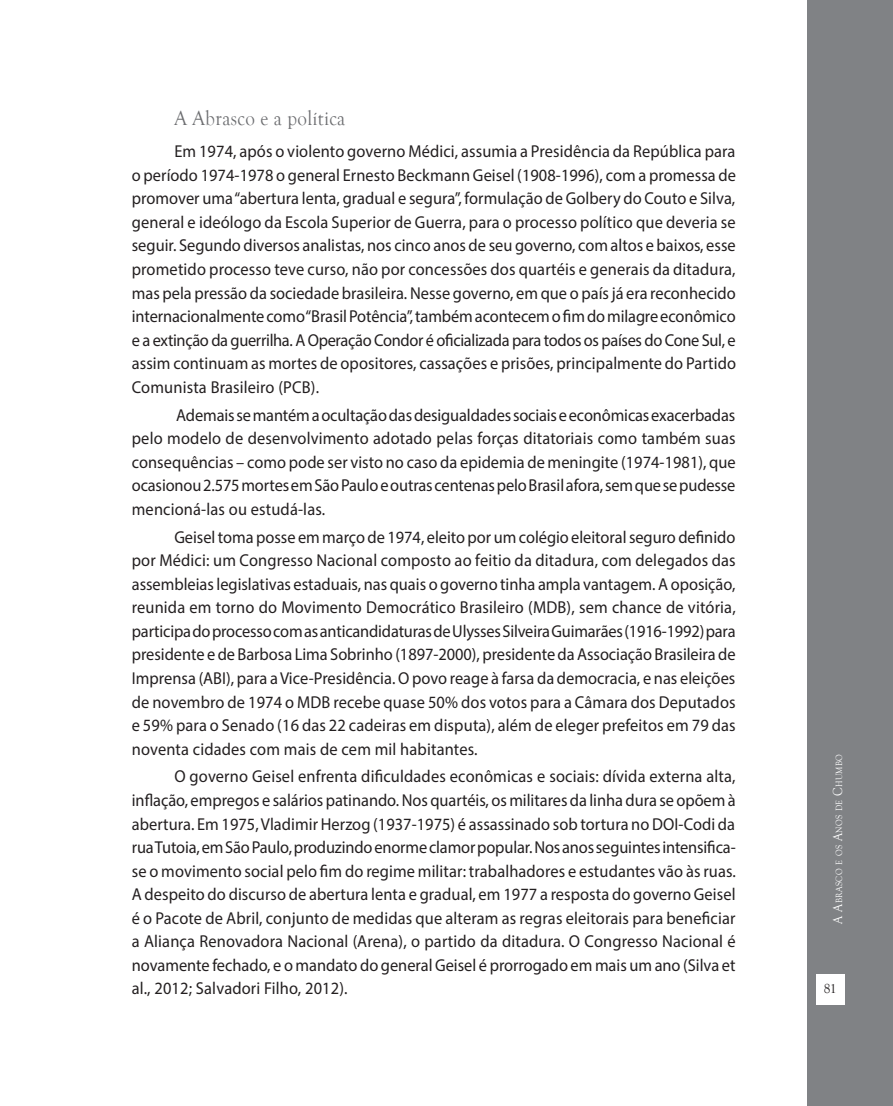
<style>
.page{position:relative;width:893px;height:1106px;background:#fff}
.page>*{position:absolute;margin:0;border:0;box-sizing:border-box;transform-origin:0 0}
.t1{font:21px "Goudy Old Style T";letter-spacing:.02em;color:#6c6d70;scale:.9 1}
.t2{font:17.25px/23.5px "Myriad Pro";letter-spacing:.01em;color:#231f20;text-align:justify;scale:.95 1}
.t3{font:13.5px "Goudy Old Style T";color:#231f20}
.t4{font:9.45px "Goudy Old Style T";letter-spacing:.035em;color:#fff;scale:.9 1}
.s1{font-size:13.5px}
</style>
<div class="page">
<div style="left:807px;top:0;width:86px;height:1106px;background:#808285"></div>
<div style="left:816px;top:973px;width:28px;height:31px;background:#fff"></div>
<p class="t1" style="left:174px;top:107px;width:191px">A Abrasco e a política</p>
<p class="t2" style="left:132px;top:139px;width:638px;text-indent:43px">Em 1974, após o violento governo Médici, assumia a Presidência da República para o período 1974-1978 o general Ernesto Beckmann Geisel (1908-1996), com a promessa de promover uma “abertura lenta, gradual e segura”, formulação de Golbery do Couto e Silva, general e ideólogo da Escola Superior de Guerra, para o processo político que deveria se seguir. Segundo diversos analistas, nos cinco anos de seu governo, com altos e baixos, esse prometido processo teve curso, não por concessões dos quartéis e generais da ditadura, mas pela pressão da sociedade brasileira. Nesse governo, em que o país já era reconhecido internacionalmente como “Brasil Potência”, também acontecem o fim do milagre econômico e a extinção da guerrilha. A Operação Condor é oficializada para todos os países do Cone Sul, e assim continuam as mortes de opositores, cassações e prisões, principalmente do Partido Comunista Brasileiro (PCB).</p>
<p class="t2" style="left:132px;top:403px;width:637px;text-indent:44px">Ademais se mantém a ocultação das desigualdades sociais e econômicas exacerbadas pelo modelo de desenvolvimento adotado pelas forças ditatoriais como também suas consequências – como pode ser visto no caso da epidemia de meningite (1974-1981), que ocasionou 2.575 mortes em São Paulo e outras centenas pelo Brasil afora, sem que se pudesse mencioná-las ou estudá-las.</p>
<p class="t2" style="left:132px;top:525px;width:637px;text-indent:43px">Geisel toma posse em março de 1974, eleito por um colégio eleitoral seguro definido por Médici: um Congresso Nacional composto ao feitio da ditadura, com delegados das assembleias legislativas estaduais, nas quais o governo tinha ampla vantagem. A oposição, reunida em torno do Movimento Democrático Brasileiro (MDB), sem chance de vitória, participa do processo com as anticandidaturas de Ulysses Silveira Guimarães (1916-1992) para presidente e de Barbosa Lima Sobrinho (1897-2000), presidente da Associação Brasileira de Imprensa (ABI), para a Vice-Presidência. O povo reage à farsa da democracia, e nas eleições de novembro de 1974 o MDB recebe quase 50% dos votos para a Câmara dos Deputados e 59% para o Senado (16 das 22 cadeiras em disputa), além de eleger prefeitos em 79 das noventa cidades com mais de cem mil habitantes.</p>
<p class="t2" style="left:132px;top:764px;width:637px;text-indent:43px">O governo Geisel enfrenta dificuldades econômicas e sociais: dívida externa alta, inflação, empregos e salários patinando. Nos quartéis, os militares da linha dura se opõem à abertura. Em 1975, Vladimir Herzog (1937-1975) é assassinado sob tortura no DOI-Codi da rua Tutoia, em São Paulo, produzindo enorme clamor popular. Nos anos seguintes intensifica&shy;se o movimento social pelo fim do regime militar: trabalhadores e estudantes vão às ruas.<br>A despeito do discurso de abertura lenta e gradual, em 1977 a resposta do governo Geisel é o Pacote de Abril, conjunto de medidas que alteram as regras eleitorais para beneficiar a Aliança Renovadora Nacional (Arena), o partido da ditadura. O Congresso Nacional é novamente fechado, e o mandato do general Geisel é prorrogado em mais um ano (Silva et al., 2012; Salvadori Filho, 2012).</p>
<p class="t4" style="left:834px;top:923px;width:190px;rotate:-90deg"><span class="s1">A A</span>brasco e os <span class="s1">A</span>nos de <span class="s1">C</span>humbo</p>
<p class="t3" style="left:824px;top:981px;width:14px">81</p>
</div>
